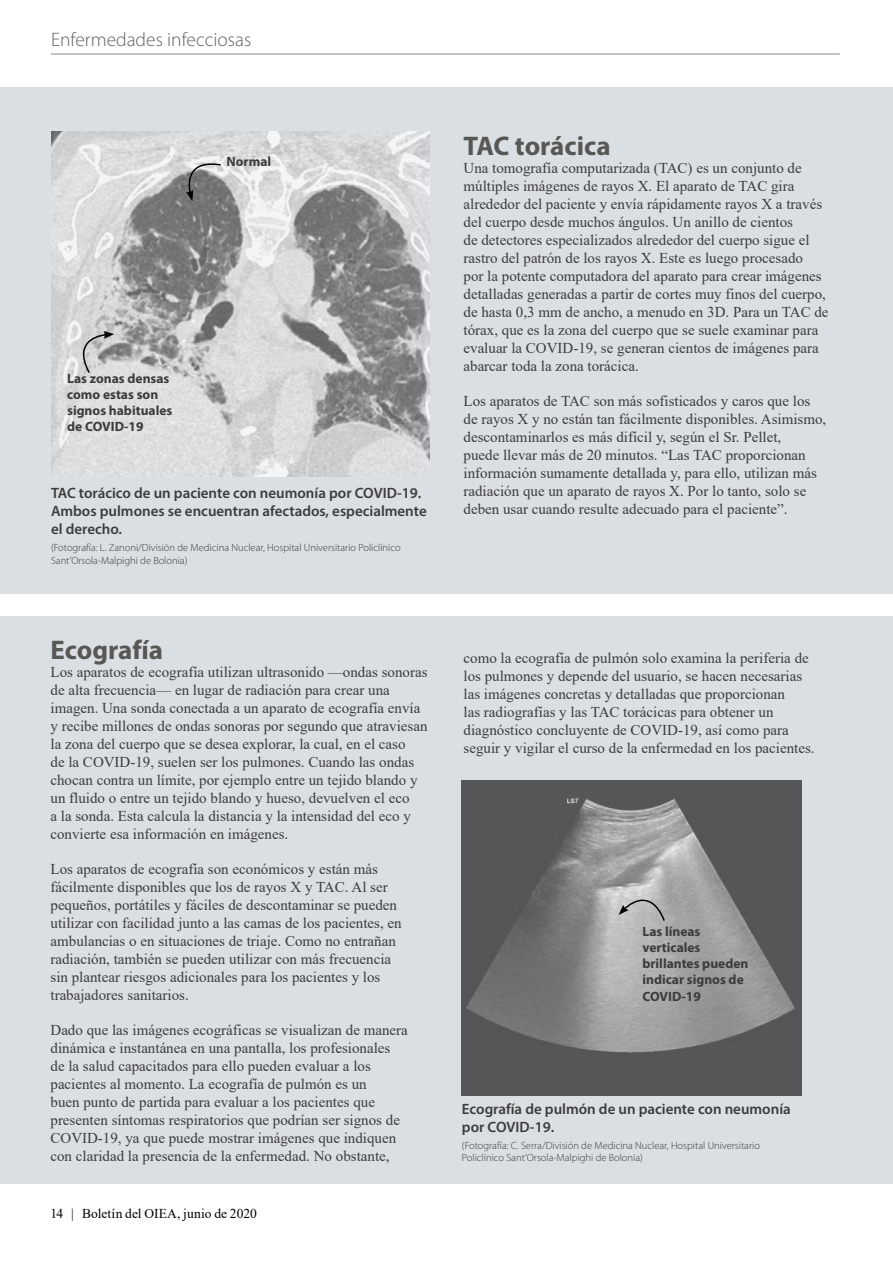
<style>
.page{position:relative;width:893px;height:1263px;background:#fff}
.page>*{position:absolute;margin:0;border:0;box-sizing:border-box;transform-origin:0 0}
.t1{font:700 27px "Myriad Pro";color:#575756}
.t2{font:300 19.5px "Myriad Pro";color:#646363}
.t3{font:15px/18px "Times New Roman";color:#3c3c3b}
.t4{font:600 15px/18px "Myriad Pro";color:#3c3c3b}
.t5{font:700 13.5px/16.2px "Myriad Pro";color:#3c3c3b}
.t6{font:13.5px "Times New Roman";letter-spacing:.005em;color:#000}
.t7{font:300 10.5px/12.6px "Myriad Pro";color:#3c3c3b}
</style>
<div class="page">
<div style="left:0;top:87px;width:893px;height:506px;background:#dadfe3"></div>
<div style="left:0;top:617px;width:893px;height:567px;background:#dadfe3"></div>
<img style="left:462px;top:780px;width:340px;height:315px">
<img style="left:51px;top:132px;width:378px;height:344px">
<svg style="left:181px;top:158px;width:41px;height:43px;background:#909192"></svg>
<svg style="left:70px;top:331px;width:44px;height:44px"></svg>
<svg style="left:619px;top:885px;width:47px;height:37px;background:#b3b5b6"></svg>
<hr style="left:51px;top:54px;width:789px;height:1px;background:#646363">
<h2 class="t2" style="left:51px;top:28px;width:202px">Enfermedades infecciosas</h2>
<p class="t5" style="left:227px;top:153px;width:46px">Normal</p>
<p class="t5" style="left:67px;top:370px;width:107px">Las zonas densas como estas son signos habituales de COVID-19</p>
<p class="t4" style="left:51px;top:484px;width:377px">TAC torácico de un paciente con neumonía por COVID-19.<br>Ambos pulmones se encuentran afectados, especialmente el derecho.</p>
<p class="t7" style="left:51px;top:541px;width:351px">(Fotografía: L. Zanoni/División de Medicina Nuclear, Hospital Universitario Policlínico<br>Sant’Orsola-Malpighi de Bolonia)</p>
<h1 class="t1" style="left:50px;top:632px;width:114px">Ecografía</h1>
<p class="t3" style="left:50px;top:663px;width:379px">Los aparatos de ecografía utilizan ultrasonido —ondas sonoras de alta frecuencia— en lugar de radiación para crear una imagen. Una sonda conectada a un aparato de ecografía envía y recibe millones de ondas sonoras por segundo que atraviesan la zona del cuerpo que se desea explorar, la cual, en el caso<br>de la COVID-19, suelen ser los pulmones. Cuando las ondas chocan contra un límite, por ejemplo entre un tejido blando y un fluido o entre un tejido blando y hueso, devuelven el eco<br>a la sonda. Esta calcula la distancia y la intensidad del eco y convierte esa información en imágenes.</p>
<p class="t3" style="left:50px;top:860px;width:353px">Los aparatos de ecografía son económicos y están más fácilmente disponibles que los de rayos X y TAC. Al ser pequeños, portátiles y fáciles de descontaminar se pueden utilizar con facilidad junto a las camas de los pacientes, en ambulancias o en situaciones de triaje. Como no entrañan radiación, también se pueden utilizar con más frecuencia sin plantear riesgos adicionales para los pacientes y los trabajadores sanitarios.</p>
<p class="t3" style="left:50px;top:1021px;width:359px">Dado que las imágenes ecográficas se visualizan de manera dinámica e instantánea en una pantalla, los profesionales de la salud capacitados para ello pueden evaluar a los pacientes al momento. La ecografía de pulmón es un<br>buen punto de partida para evaluar a los pacientes que presenten síntomas respiratorios que podrían ser signos de COVID-19, ya que puede mostrar imágenes que indiquen con claridad la presencia de la enfermedad. No obstante,</p>
<p class="t6" style="left:50px;top:1204px;width:208px">14 | Boletín del OIEA, junio de 2020</p>
<h1 class="t1" style="left:463px;top:129px;width:149px">TAC torácica</h1>
<p class="t3" style="left:463px;top:159px;width:367px">Una tomografía computarizada (TAC) es un conjunto de múltiples imágenes de rayos X. El aparato de TAC gira alrededor del paciente y envía rápidamente rayos X a través del cuerpo desde muchos ángulos. Un anillo de cientos<br>de detectores especializados alrededor del cuerpo sigue el rastro del patrón de los rayos X. Este es luego procesado<br>por la potente computadora del aparato para crear imágenes detalladas generadas a partir de cortes muy finos del cuerpo, de hasta 0,3 mm de ancho, a menudo en 3D. Para un TAC de tórax, que es la zona del cuerpo que se suele examinar para evaluar la COVID-19, se generan cientos de imágenes para abarcar toda la zona torácica.</p>
<p class="t3" style="left:463px;top:392px;width:364px">Los aparatos de TAC son más sofisticados y caros que los de rayos X y no están tan fácilmente disponibles. Asimismo, descontaminarlos es más difícil y, según el Sr. Pellet,<br>puede llevar más de 20 minutos. “Las TAC proporcionan información sumamente detallada y, para ello, utilizan más radiación que un aparato de rayos X. Por lo tanto, solo se deben usar cuando resulte adecuado para el paciente”.</p>
<p class="t3" style="left:463px;top:649px;width:353px">como la ecografía de pulmón solo examina la periferia de los pulmones y depende del usuario, se hacen necesarias las imágenes concretas y detalladas que proporcionan<br>las radiografías y las TAC torácicas para obtener un diagnóstico concluyente de COVID-19, así como para seguir y vigilar el curso de la enfermedad en los pacientes.</p>
<p class="t5" style="left:642px;top:923px;width:108px">Las líneas verticales brillantes pueden indicar signos de<br>COVID-19</p>
<p class="t4" style="left:462px;top:1099px;width:330px">Ecografía de pulmón de un paciente con neumonía por COVID-19.</p>
<p class="t7" style="left:462px;top:1139px;width:300px">(Fotografía: C. Serra/División de Medicina Nuclear, Hospital Universitario<br>Policlínico Sant’Orsola-Malpighi de Bolonia)</p>
</div>
